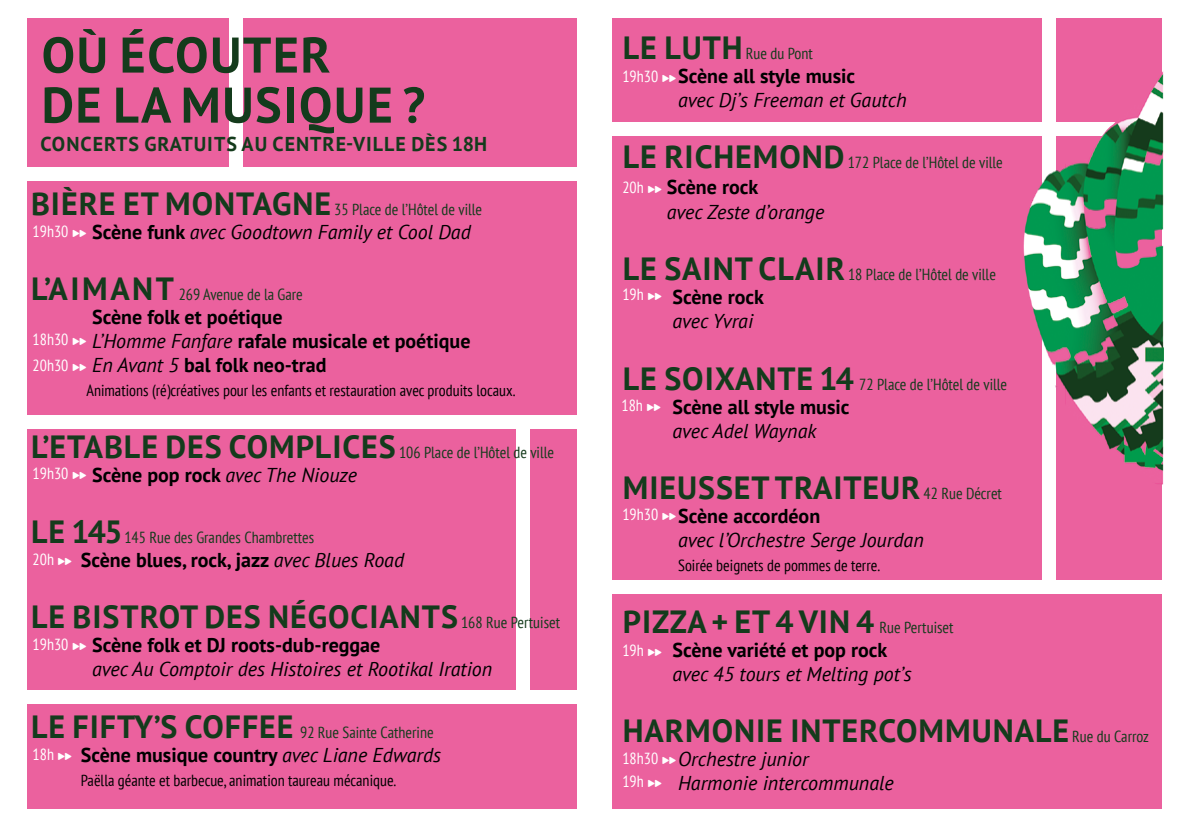
<style>
.page{position:relative;width:1191px;height:840px;background:#fff}
.page>*{position:absolute;margin:0;border:0;box-sizing:border-box;transform-origin:0 0}
.t1{font:700 50px/50px "PT Sans";letter-spacing:.03em;color:#143b1c}
.t2{font:700 32px "PT Sans";letter-spacing:.03em;color:#143b1c}
.t3{font:700 20px/24px "PT Sans";color:#000}
.t4{font:italic 20px/24px "PT Sans";color:#000}
.t5{font:700 20px "PT Sans";letter-spacing:.05em;color:#143b1c}
.t6{font:condensed 16px "PT Sans";color:#143b1c}
.t7{font:condensed 16px "PT Sans";color:#000}
.t8{font:condensed 16px/26.4px "PT Sans";color:#fff}
.s1{font-weight:700;font-stretch:normal;font-size:32px}
.s2{font-weight:700;font-style:normal}
.s3{font-weight:400;font-style:italic}
.s4{font-weight:400;font-stretch:condensed;font-size:16px}
.s5{font-family:"LL Record";font-stretch:normal;font-size:12px}
</style>
<div class="page">
<div style="left:27px;top:18px;width:549px;height:790px;background:#eb619e"></div>
<div style="left:612px;top:18px;width:549px;height:790px;background:#eb619e"></div>
<div style="left:0;top:167px;width:600px;height:13px;background:#fff"></div>
<div style="left:229px;top:0;width:13px;height:167px;background:#fff"></div>
<div style="left:516px;top:420px;width:13px;height:284px;background:#fff"></div>
<div style="left:1042px;top:0;width:13px;height:593px;background:#fff"></div>
<div style="left:0;top:415px;width:600px;height:13px;background:#fff"></div>
<div style="left:605px;top:122px;width:586px;height:13px;background:#fff"></div>
<div style="left:605px;top:580px;width:586px;height:13px;background:#fff"></div>
<div style="left:0;top:690px;width:594px;height:13px;background:#fff"></div>
<img style="left:1017px;top:70px;width:147px;height:419px">
<h1 class="t1" style="left:42px;top:29px;width:385px">OÙ ÉCOUTER<br>DE LA MUSIQUE ?</h1>
<p class="t5" style="left:40px;top:131px;width:448px">CONCERTS GRATUITS AU CENTRE-VILLE DÈS 18H</p>
<p class="t6" style="left:31px;top:198px;width:453px"><span class="s1">BIÈRE ET MONTAGNE</span> 35 Place de l’Hôtel de ville</p>
<p class="t4" style="left:92px;top:219px;width:380px"><span class="s2">Scène funk</span> avec Goodtown Family et Cool Dad</p>
<p class="t6" style="left:31px;top:284px;width:273px"><span class="s1">L’AIMANT</span> 269 Avenue de la Gare</p>
<p class="t3" style="left:92px;top:304px;width:380px">Scène folk et poétique<br><span class="s3">L’Homme Fanfare</span> rafale musicale et poétique<br><span class="s3">En Avant 5</span> bal folk neo-trad</p>
<p class="t7" style="left:86px;top:380px;width:430px">Animations (ré)créatives pour les enfants et restauration avec produits locaux.</p>
<p class="t6" style="left:31px;top:441px;width:524px"><span class="s1">L’ETABLE DES COMPLICES</span> 106 Place de l’Hôtel de ville</p>
<p class="t4" style="left:92px;top:462px;width:266px"><span class="s2">Scène pop rock</span> avec The Niouze</p>
<p class="t6" style="left:31px;top:527px;width:285px"><span class="s1">LE 145</span> 145 Rue des Grandes Chambrettes</p>
<p class="t3" style="left:81px;top:547px;width:325px">Scène blues, rock, jazz <span class="s3">avec Blues Road</span></p>
<h2 class="t2" style="left:31px;top:595px;width:530px">LE BISTROT DES NÉGOCIANTS <span class="s4">168 Rue Pertuiset</span></h2>
<p class="t3" style="left:92px;top:632px;width:290px">Scène folk et DJ roots-dub-reggae</p>
<p class="t4" style="left:92px;top:656px;width:402px">avec Au Comptoir des Histoires et Rootikal Iration</p>
<p class="t6" style="left:31px;top:721px;width:404px"><span class="s1">LE FIFTY’S COFFEE</span> 92 Rue Sainte Catherine</p>
<p class="t3" style="left:81px;top:742px;width:362px">Scène musique country <span class="s3">avec Liane Edwards</span></p>
<p class="t7" style="left:81px;top:769px;width:317px">Paëlla géante et barbecue, animation taureau mécanique.</p>
<p class="t8" style="left:33px;top:217px;width:56px">19h30 <span class="s5">e</span></p>
<p class="t8" style="left:33px;top:325px;width:56px">18h30 <span class="s5">e<br></span>20h30 <span class="s5">e</span></p>
<p class="t8" style="left:33px;top:459px;width:56px">19h30 <span class="s5">e</span></p>
<p class="t8" style="left:33px;top:545px;width:42px">20h <span class="s5">e</span></p>
<p class="t8" style="left:33px;top:630px;width:56px">19h30 <span class="s5">e</span></p>
<p class="t8" style="left:33px;top:739px;width:42px">18h <span class="s5">e</span></p>
<p class="t6" style="left:623px;top:43px;width:192px"><span class="s1">LE LUTH</span> Rue du Pont</p>
<p class="t3" style="left:678px;top:63px;width:178px">Scène all style music</p>
<p class="t4" style="left:678px;top:87px;width:230px">avec Dj’s Freeman et Gautch</p>
<p class="t6" style="left:623px;top:152px;width:381px"><span class="s1">LE RICHEMOND</span> 172 Place de l’Hôtel de ville</p>
<p class="t3" style="left:667px;top:174px;width:93px">Scène rock</p>
<p class="t4" style="left:667px;top:199px;width:159px">avec Zeste d’orange</p>
<p class="t6" style="left:623px;top:264px;width:375px"><span class="s1">LE SAINT CLAIR</span> 18 Place de l’Hôtel de ville</p>
<p class="t3" style="left:672px;top:285px;width:93px">Scène rock</p>
<p class="t4" style="left:672px;top:309px;width:82px">avec Yvrai</p>
<p class="t6" style="left:623px;top:373px;width:386px"><span class="s1">LE SOIXANTE 14</span> 72 Place de l’Hôtel de ville</p>
<p class="t3" style="left:672px;top:394px;width:178px">Scène all style music</p>
<p class="t4" style="left:672px;top:418px;width:145px">avec Adel Waynak</p>
<h2 class="t2" style="left:623px;top:466px;width:381px">MIEUSSET TRAITEUR <span class="s4">42 Rue Décret</span></h2>
<p class="t3" style="left:678px;top:503px;width:143px">Scène accordéon</p>
<p class="t4" style="left:678px;top:527px;width:247px">avec l’Orchestre Serge Jourdan</p>
<p class="t7" style="left:678px;top:555px;width:203px">Soirée beignets de pommes de terre.</p>
<h2 class="t2" style="left:623px;top:600px;width:332px">PIZZA + ET 4 VIN 4 <span class="s4">Rue Pertuiset</span></h2>
<p class="t3" style="left:672px;top:637px;width:216px">Scène variété et pop rock</p>
<p class="t4" style="left:672px;top:661px;width:241px">avec 45 tours et Melting pot’s</p>
<h2 class="t2" style="left:623px;top:709px;width:528px">HARMONIE INTERCOMMUNALE <span class="s4">Rue du Carroz</span></h2>
<p class="t4" style="left:678px;top:746px;width:217px">Orchestre junior<br>Harmonie intercommunale</p>
<p class="t8" style="left:622px;top:63px;width:56px">19h30 <span class="s5">e</span></p>
<p class="t8" style="left:622px;top:173px;width:42px">20h <span class="s5">e</span></p>
<p class="t8" style="left:622px;top:281px;width:42px">19h <span class="s5">e</span></p>
<p class="t8" style="left:621px;top:392px;width:42px">18h <span class="s5">e</span></p>
<p class="t8" style="left:622px;top:500px;width:56px">19h30 <span class="s5">e</span></p>
<p class="t8" style="left:622px;top:636px;width:42px">19h <span class="s5">e</span></p>
<p class="t8" style="left:622px;top:746px;width:56px;line-height:22.6px">18h30 <span class="s5">e<br></span>19h <span class="s5">e</span></p>
</div>
